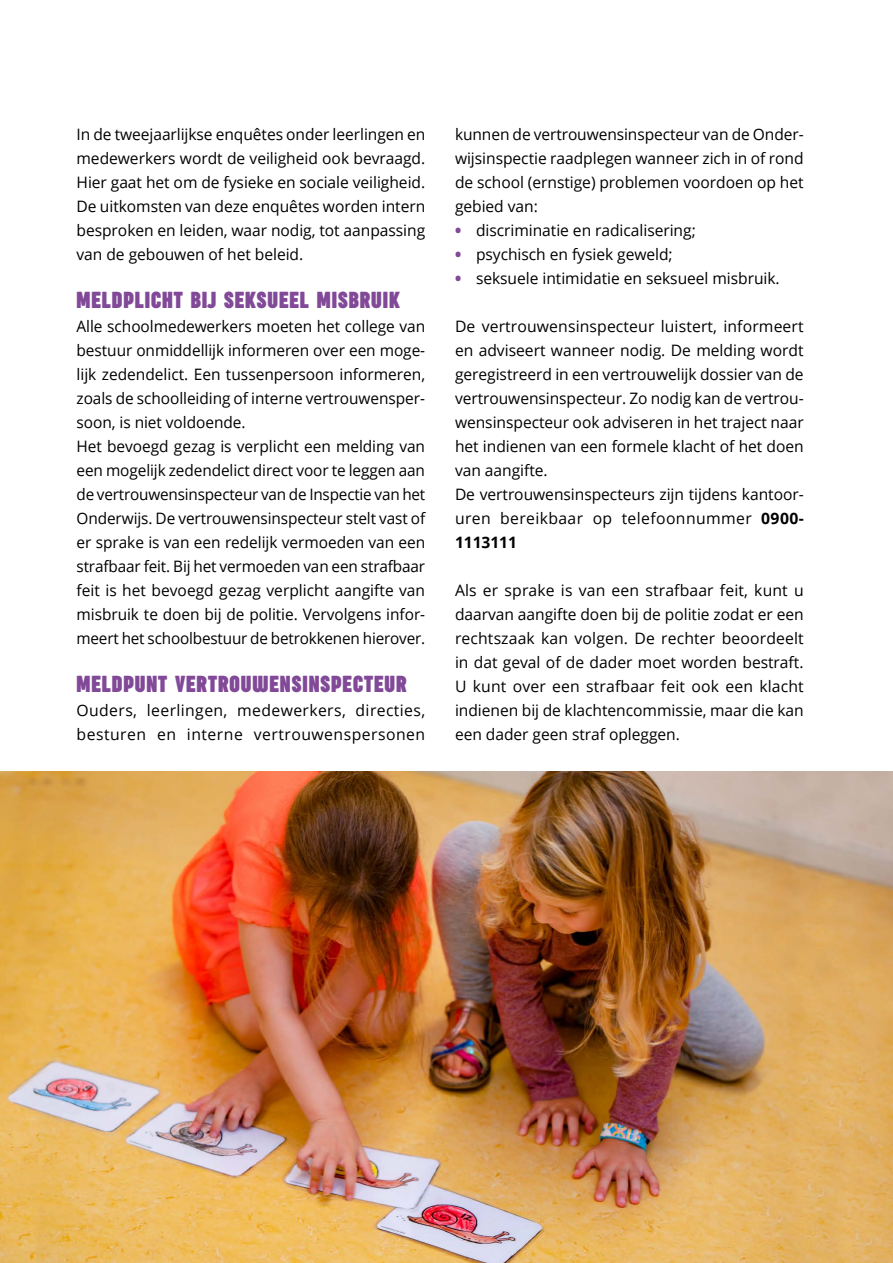
<style>
.page{position:relative;width:893px;height:1263px;background:#fff}
.page>*{position:absolute;margin:0;border:0;box-sizing:border-box;transform-origin:0 0}
.t1{font:700 24px "Sugo Pro Classic";letter-spacing:.04em;color:#814997}
.t2{font:15.75px/24px "Open Sans";letter-spacing:-.005em;color:#000;text-align:justify}
.t3{font:15.75px/24.8px "Open Sans";letter-spacing:.03em;color:#000}
.s1{font-weight:800;color:#814997}
.s2{font-weight:700}
</style>
<div class="page">
<img style="left:0;top:772px;width:893px;height:491px">
<p class="t2" style="left:77px;top:121px;width:350px">In de tweejaarlijkse enquêtes onder leerlingen en medewerkers wordt de veiligheid ook bevraagd.<br>Hier gaat het om de fysieke en sociale veiligheid.<br>De uitkomsten van deze enquêtes worden intern besproken en leiden, waar nodig, tot aanpassing van de gebouwen of het beleid.</p>
<h1 class="t1" style="left:77px;top:286px;width:325px">MELDPLICHT BIJ SEKSUEEL MISBRUIK</h1>
<p class="t2" style="left:77px;top:313px;width:350px;text-align:left">Alle schoolmedewerkers moeten het college van bestuur onmiddellijk informeren over een moge&shy;lijk zedendelict. Een tussenpersoon informeren, zoals de schoolleiding of interne vertrouwensper&shy;soon, is niet voldoende.<br>Het bevoegd gezag is verplicht een melding van een mogelijk zedendelict direct voor te leggen aan de vertrouwensinspecteur van de Inspectie van het Onderwijs. De vertrouwensinspecteur stelt vast of er sprake is van een redelijk vermoeden van een strafbaar feit. Bij het vermoeden van een strafbaar feit is het bevoegd gezag verplicht aangifte van misbruik te doen bij de politie. Vervolgens infor&shy;meert het schoolbestuur de betrokkenen hierover.</p>
<h1 class="t1" style="left:77px;top:670px;width:332px">MELDPUNT VERTROUWENSINSPECTEUR</h1>
<p class="t3" style="left:77px;top:697px;width:350px">Ouders, leerlingen, medewerkers, directies, besturen en interne vertrouwenspersonen</p>
<p class="t2" style="left:455px;top:121px;width:350px">kunnen de vertrouwensinspecteur van de Onder&shy;wijsinspectie raadplegen wanneer zich in of rond de school (ernstige) problemen voordoen op het gebied van:</p>
<p class="t2" style="left:455px;top:218px;width:242px"><span class="s1">•</span> discriminatie en radicalisering;</p>
<p class="t2" style="left:455px;top:242px;width:219px"><span class="s1">•</span> psychisch en fysiek geweld;</p>
<p class="t2" style="left:455px;top:266px;width:326px"><span class="s1">•</span> seksuele intimidatie en seksueel misbruik.</p>
<p class="t2" style="left:455px;top:313px;width:350px;text-align:left">De vertrouwensinspecteur luistert, informeert en adviseert wanneer nodig. De melding wordt geregistreerd in een vertrouwelijk dossier van de vertrouwensinspecteur. Zo nodig kan de vertrou&shy;wensinspecteur ook adviseren in het traject naar het indienen van een formele klacht of het doen van aangifte.<br>De vertrouwensinspecteurs zijn tijdens kantoor&shy;uren bereikbaar op telefoonnummer <span class="s2">0900- 1113111</span></p>
<p class="t2" style="left:455px;top:577px;width:350px">Als er sprake is van een strafbaar feit, kunt u daarvan aangifte doen bij de politie zodat er een rechtszaak kan volgen. De rechter beoordeelt in dat geval of de dader moet worden bestraft.<br>U kunt over een strafbaar feit ook een klacht indienen bij de klachtencommissie, maar die kan een dader geen straf opleggen.</p>
</div>
